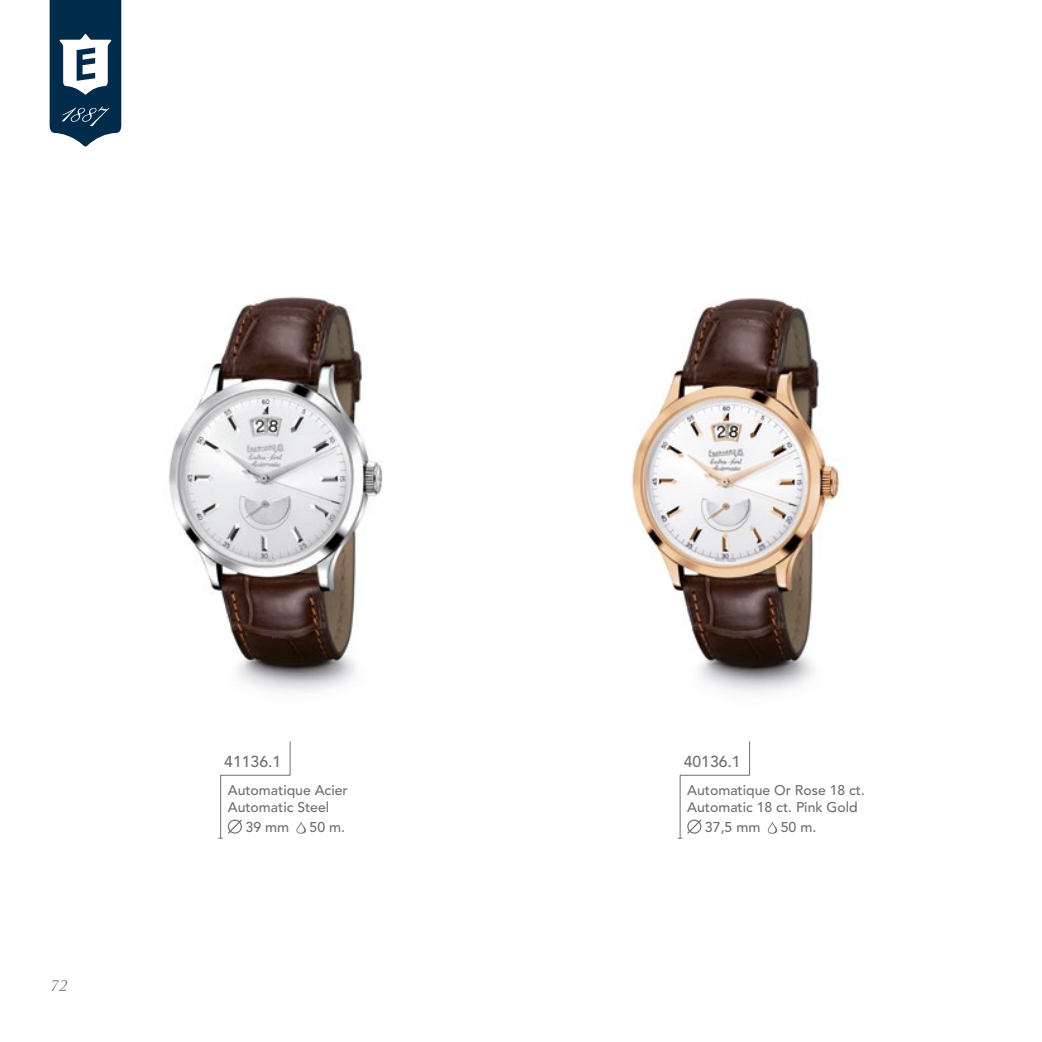
<style>
.page{position:relative;width:1042px;height:1042px;background:#fff}
.page>*{position:absolute;margin:0;border:0;box-sizing:border-box;transform-origin:0 0}
.t1{font:500 15.75px "Avenir LT Std";color:#706f6f}
.t2{font:500 14.17px "Avenir LT Std";color:#706f6f}
.t3{font:italic 14.17px "Trajan Pro";color:#706f6f}
.t4{font:500 14px/16.8px "Avenir LT Std";color:#706f6f}
</style>
<div class="page">
<svg style="left:767px;top:821px;width:11px;height:12px"></svg>
<svg style="left:678px;top:741px;width:72px;height:98px"></svg>
<svg style="left:219px;top:741px;width:87px;height:98px"></svg>
<img style="left:631px;top:298px;width:208px;height:395px">
<img style="left:168px;top:296px;width:214px;height:396px">
<svg style="left:50px;top:0;width:71px;height:147px"></svg>
<p class="t3" style="left:50px;top:977px;width:22px">72</p>
<p class="t1" style="left:224px;top:752px;width:58px">41136.1</p>
<p class="t4" style="left:228px;top:782px;width:121px">Automatique Acier<br>Automatic Steel</p>
<p class="t2" style="left:245px;top:819px;width:45px">39 mm</p>
<p class="t2" style="left:309px;top:819px;width:37px">50 m.</p>
<p class="t1" style="left:684px;top:752px;width:58px">40136.1</p>
<p class="t4" style="left:687px;top:782px;width:179px">Automatique Or Rose 18 ct.<br>Automatic 18 ct. Pink Gold</p>
<p class="t2" style="left:705px;top:819px;width:57px">37,5 mm</p>
<p class="t2" style="left:781px;top:819px;width:37px">50 m.</p>
</div>
